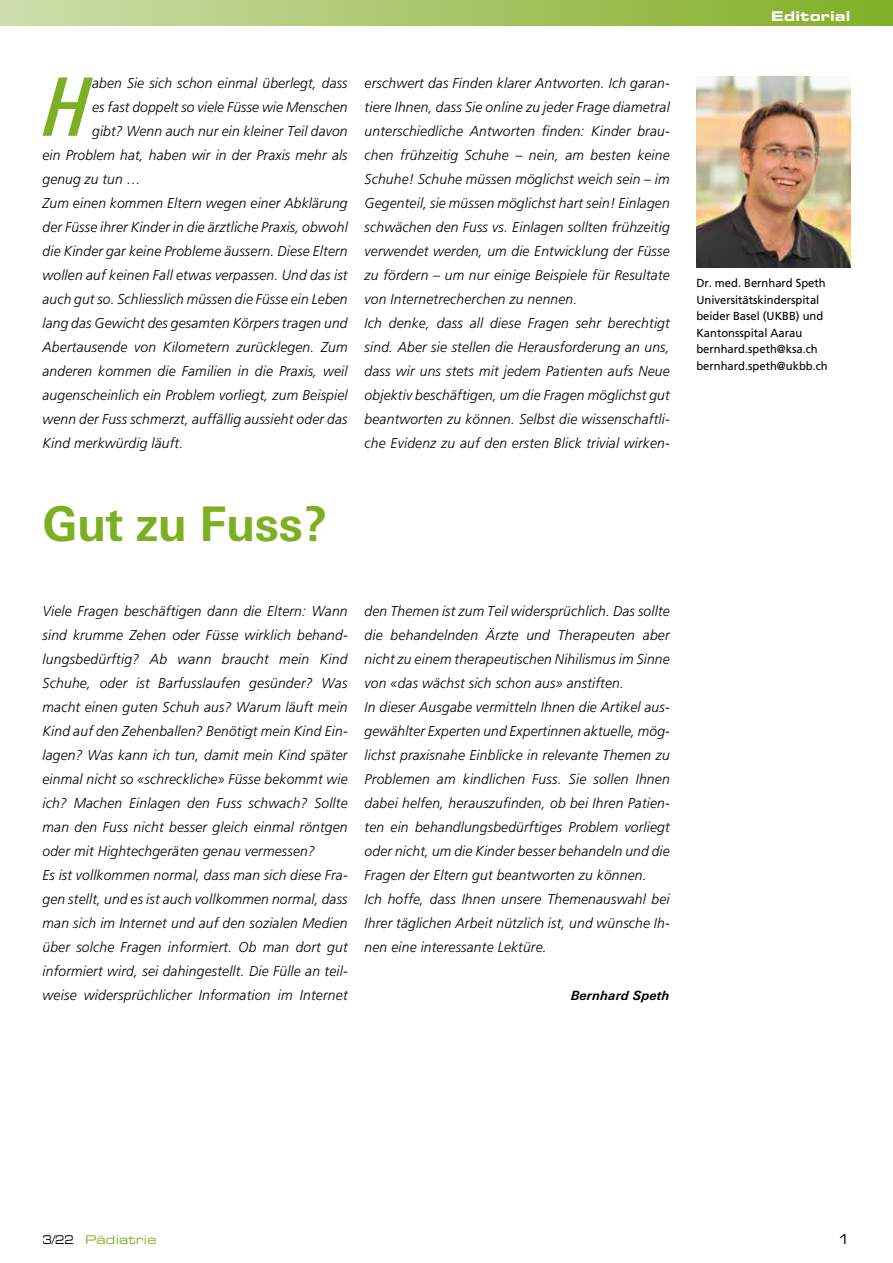
<style>
.page{position:relative;width:893px;height:1263px;background:#fff}
.page>*{position:absolute;margin:0;border:0;box-sizing:border-box;transform-origin:0 0}
.t1{font:italic 500 condensed 80.7px "Linotype Univers";color:#7daf23}
.t2{font:700 47.7px "Linotype Univers Basic";letter-spacing:-.01em;color:#7daf23;scale:.96 1}
.t3{font:italic 300 14.25px/24px "Frutiger";letter-spacing:.015em;color:#000}
.t4{font:13.5px "Eurostile Bold Extended Two";letter-spacing:.02em;color:#fff}
.t5{font:13.5px "Eurostile Extended Two";color:#000}
.t6{font:italic 700 12.75px "Linotype Univers Basic";letter-spacing:.015em;color:#000}
.t7{font:12px "Eurostile Extended Two";letter-spacing:.02em;color:#7daf23}
.t8{font:11.7px/16.5px "Frutiger";color:#000;scale:.96 1}
.s1{color:#000}
</style>
<div class="page">
<div style="left:0;top:0;width:893px;height:26px;background:linear-gradient(to right,#d0ddad,#81af25)"></div>
<img style="left:696px;top:77px;width:154px;height:191px">
<h1 class="t1" style="left:44px;top:60px;width:48px">H</h1>
<p class="t3" style="left:92px;top:71px;width:257px">aben Sie sich schon einmal überlegt, dass</p>
<p class="t3" style="left:92px;top:95px;width:257px">es fast doppelt so viele Füsse wie Menschen</p>
<p class="t3" style="left:92px;top:119px;width:257px">gibt? Wenn auch nur ein kleiner Teil davon</p>
<p class="t3" style="left:43px;top:143px;width:307px">ein Problem hat, haben wir in der Praxis mehr als</p>
<p class="t3" style="left:43px;top:167px;width:100px">genug zu tun …</p>
<p class="t3" style="left:43px;top:191px;width:307px">Zum einen kommen Eltern wegen einer Abklärung</p>
<p class="t3" style="left:43px;top:215px;width:307px">der Füsse ihrer Kinder in die ärztliche Praxis, obwohl</p>
<p class="t3" style="left:43px;top:239px;width:307px">die Kinder gar keine Probleme äussern. Diese Eltern</p>
<p class="t3" style="left:43px;top:263px;width:307px">wollen auf keinen Fall etwas verpassen. Und das ist</p>
<p class="t3" style="left:43px;top:287px;width:307px">auch gut so. Schliesslich müssen die Füsse ein Leben</p>
<p class="t3" style="left:43px;top:311px;width:307px">lang das Gewicht des gesamten Körpers tragen und</p>
<p class="t3" style="left:43px;top:335px;width:307px">Abertausende von Kilometern zurücklegen. Zum</p>
<p class="t3" style="left:43px;top:359px;width:307px">anderen kommen die Familien in die Praxis, weil</p>
<p class="t3" style="left:43px;top:383px;width:307px">augenscheinlich ein Problem vorliegt, zum Beispiel</p>
<p class="t3" style="left:43px;top:407px;width:307px">wenn der Fuss schmerzt, auffällig aussieht oder das</p>
<p class="t3" style="left:43px;top:431px;width:142px">Kind merkwürdig läuft.</p>
<p class="t3" style="left:365px;top:71px;width:307px">erschwert das Finden klarer Antworten. Ich garan&shy;tiere Ihnen, dass Sie online zu jeder Frage diametral unterschiedliche Antworten finden: Kinder brau&shy;chen frühzeitig Schuhe – nein, am besten keine Schuhe! Schuhe müssen möglichst weich sein – im Gegenteil, sie müssen möglichst hart sein! Einlagen schwächen den Fuss vs. Einlagen sollten frühzeitig verwendet werden, um die Entwicklung der Füsse zu fördern – um nur einige Beispiele für Resultate von Internetrecherchen zu nennen.<br>Ich denke, dass all diese Fragen sehr berechtigt sind. Aber sie stellen die Herausforderung an uns, dass wir uns stets mit jedem Patienten aufs Neue objektiv beschäftigen, um die Fragen möglichst gut beantworten zu können. Selbst die wissenschaftli&shy;che Evidenz zu auf den ersten Blick trivial wirken-</p>
<h2 class="t2" style="left:43px;top:495px;width:298px">Gut zu Fuss?</h2>
<p class="t3" style="left:43px;top:599px;width:307px">Viele Fragen beschäftigen dann die Eltern: Wann sind krumme Zehen oder Füsse wirklich behand&shy;lungsbedürftig? Ab wann braucht mein Kind Schuhe, oder ist Barfusslaufen gesünder? Was macht einen guten Schuh aus? Warum läuft mein Kind auf den Zehenballen? Benötigt mein Kind Ein&shy;lagen? Was kann ich tun, damit mein Kind später einmal nicht so «schreckliche» Füsse bekommt wie ich? Machen Einlagen den Fuss schwach? Sollte man den Fuss nicht besser gleich einmal röntgen oder mit Hightechgeräten genau vermessen?<br>Es ist vollkommen normal, dass man sich diese Fra&shy;gen stellt, und es ist auch vollkommen normal, dass man sich im Internet und auf den sozialen Medien über solche Fragen informiert. Ob man dort gut informiert wird, sei dahingestellt. Die Fülle an teil&shy;weise widersprüchlicher Information im Internet</p>
<p class="t3" style="left:365px;top:599px;width:307px">den Themen ist zum Teil widersprüchlich. Das sollte die behandelnden Ärzte und Therapeuten aber nicht zu einem therapeutischen Nihilismus im Sinne von «das wächst sich schon aus» anstiften.<br>In dieser Ausgabe vermitteln Ihnen die Artikel aus&shy;gewählter Experten und Expertinnen aktuelle, mög&shy;lichst praxisnahe Einblicke in relevante Themen zu Problemen am kindlichen Fuss. Sie sollen Ihnen dabei helfen, herauszufinden, ob bei Ihren Patien&shy;ten ein behandlungsbedürftiges Problem vorliegt oder nicht, um die Kinder besser behandeln und die Fragen der Eltern gut beantworten zu können.<br>Ich hoffe, dass Ihnen unsere Themenauswahl bei Ihrer täglichen Arbeit nützlich ist, und wünsche Ih&shy;nen eine interessante Lektüre.</p>
<p class="t6" style="left:571px;top:988px;width:100px">Bernhard Speth</p>
<p class="t4" style="left:771px;top:7px;width:81px">Editorial</p>
<p class="t8" style="left:696px;top:275px;width:138px">Dr. med. Bernhard Speth<br>Universitätskinderspital beider Basel (UKBB) und<br>Kantonsspital Aarau bernhard.speth@ksa.ch bernhard.speth@ukbb.ch</p>
<p class="t7" style="left:43px;top:1231px;width:116px"><span class="s1">3/22</span> Pädiatrie</p>
<p class="t5" style="left:837px;top:1230px;width:15px">1</p>
</div>
